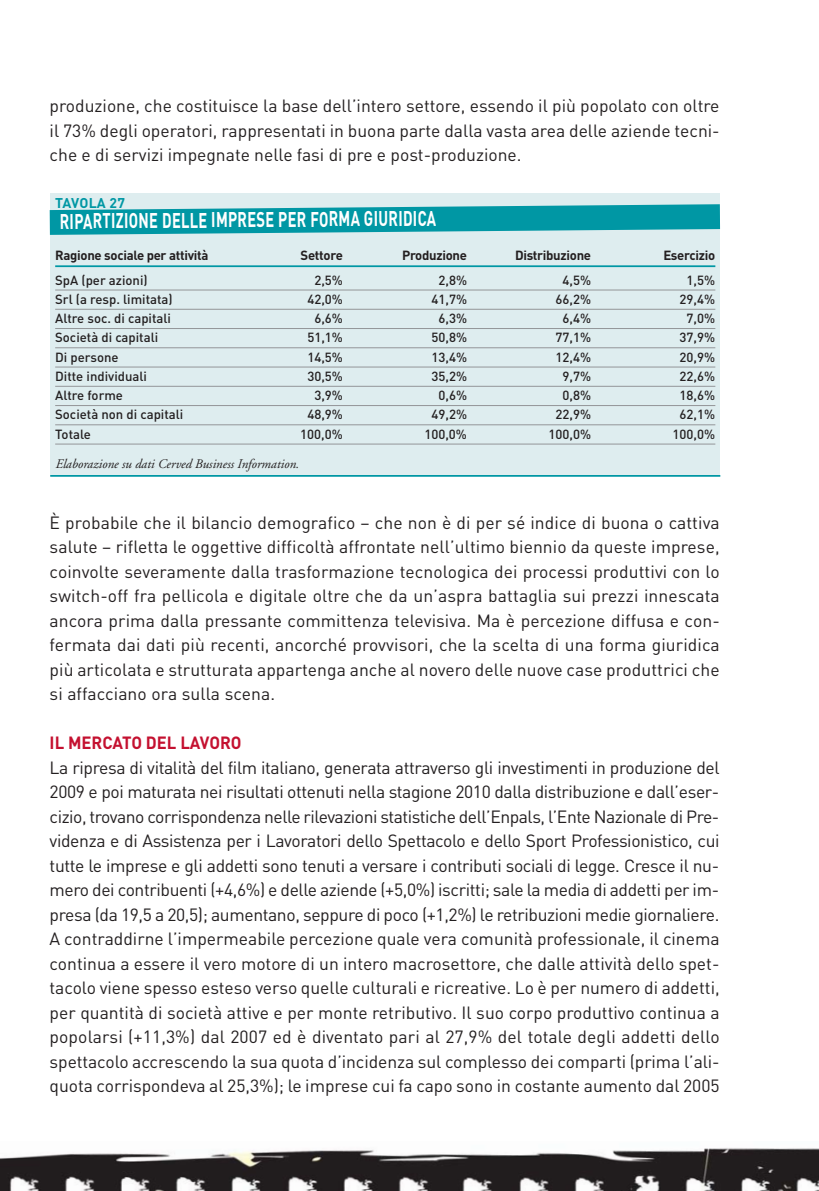
<style>
.page{position:relative;width:819px;height:1191px;background:#fff}
.page>*{position:absolute;margin:0;border:0;box-sizing:border-box;transform-origin:0 0}
.t1{font:700 21px "DIN";letter-spacing:.005em;color:#fff;scale:.7 1}
.t2{font:17.5px/24.5px "DIN";color:#231f20;text-align:justify}
.t3{font:700 17.5px "DIN";color:#c41130;scale:.95 1}
.t4{font:700 14px "DIN";letter-spacing:.01em;color:#0097a4}
.t5{font:500 13.12px "DIN";color:#231f20}
.t6{font:700 13.12px "DIN";letter-spacing:-.02em;color:#231f20}
.t7{font:italic 13.12px "Adobe Garamond";color:#231f20}
</style>
<div class="page">
<img style="left:0;top:1148px;width:819px;height:42px">
<div style="left:50px;top:193px;width:670px;height:283px;background:#deedef"></div>
<svg style="left:50px;top:204px;width:670px;height:31px"></svg>
<hr style="left:55px;top:265px;width:660px;height:2px;background:#0097a4">
<hr style="left:55px;top:289px;width:660px;height:1px;background:#939598">
<hr style="left:55px;top:309px;width:660px;height:1px;background:#939598">
<hr style="left:55px;top:328px;width:660px;height:1px;background:#939598">
<hr style="left:55px;top:347px;width:660px;height:1px;background:#939598">
<hr style="left:55px;top:366px;width:660px;height:1px;background:#939598">
<hr style="left:55px;top:386px;width:660px;height:1px;background:#939598">
<hr style="left:55px;top:405px;width:660px;height:1px;background:#939598">
<hr style="left:55px;top:424px;width:660px;height:1px;background:#939598">
<hr style="left:55px;top:443px;width:660px;height:1px;background:#939598">
<hr style="left:50px;top:475px;width:670px;height:2px;background:#0097a4">
<p class="t2" style="left:50px;top:95px;width:671px">produzione, che costituisce la base dell’intero settore, essendo il più popolato con oltre il 73% degli operatori, rappresentati in buona parte dalla vasta area delle aziende tecni&shy;che e di servizi impegnate nelle fasi di pre e post-produzione.</p>
<p class="t4" style="left:55px;top:198px;width:71px">TAVOLA 27</p>
<p class="t1" style="left:60px;top:212px;width:539px">RIPARTIZIONE DELLE IMPRESE PER FORMA GIURIDICA</p>
<p class="t6" style="left:55px;top:251px;width:155px">Ragione sociale per attività</p>
<p class="t6" style="left:300px;top:251px;width:44px">Settore</p>
<p class="t6" style="left:402px;top:251px;width:66px">Produzione</p>
<p class="t6" style="left:515px;top:251px;width:77px">Distribuzione</p>
<p class="t6" style="left:663px;top:251px;width:53px">Esercizio</p>
<p class="t5" style="left:55px;top:275px;width:94px">SpA (per azioni)</p>
<p class="t5" style="left:314px;top:275px;width:30px">2,5%</p>
<p class="t5" style="left:438px;top:275px;width:30px">2,8%</p>
<p class="t5" style="left:562px;top:275px;width:30px">4,5%</p>
<p class="t5" style="left:686px;top:275px;width:30px">1,5%</p>
<p class="t5" style="left:55px;top:294px;width:119px">Srl (a resp. limitata)</p>
<p class="t5" style="left:307px;top:294px;width:37px">42,0%</p>
<p class="t5" style="left:431px;top:294px;width:37px">41,7%</p>
<p class="t5" style="left:555px;top:294px;width:37px">66,2%</p>
<p class="t5" style="left:679px;top:294px;width:37px">29,4%</p>
<p class="t5" style="left:55px;top:314px;width:117px">Altre soc. di capitali</p>
<p class="t5" style="left:314px;top:314px;width:30px">6,6%</p>
<p class="t5" style="left:438px;top:314px;width:30px">6,3%</p>
<p class="t5" style="left:562px;top:314px;width:30px">6,4%</p>
<p class="t5" style="left:686px;top:314px;width:30px">7,0%</p>
<p class="t5" style="left:55px;top:333px;width:104px">Società di capitali</p>
<p class="t5" style="left:307px;top:333px;width:37px">51,1%</p>
<p class="t5" style="left:431px;top:333px;width:37px">50,8%</p>
<p class="t5" style="left:555px;top:333px;width:37px">77,1%</p>
<p class="t5" style="left:679px;top:333px;width:37px">37,9%</p>
<p class="t5" style="left:55px;top:352px;width:65px">Di persone</p>
<p class="t5" style="left:307px;top:352px;width:37px">14,5%</p>
<p class="t5" style="left:431px;top:352px;width:37px">13,4%</p>
<p class="t5" style="left:555px;top:352px;width:37px">12,4%</p>
<p class="t5" style="left:679px;top:352px;width:37px">20,9%</p>
<p class="t5" style="left:55px;top:371px;width:93px">Ditte individuali</p>
<p class="t5" style="left:307px;top:371px;width:37px">30,5%</p>
<p class="t5" style="left:431px;top:371px;width:37px">35,2%</p>
<p class="t5" style="left:562px;top:371px;width:30px">9,7%</p>
<p class="t5" style="left:679px;top:371px;width:37px">22,6%</p>
<p class="t5" style="left:55px;top:391px;width:69px">Altre forme</p>
<p class="t5" style="left:314px;top:391px;width:30px">3,9%</p>
<p class="t5" style="left:438px;top:391px;width:30px">0,6%</p>
<p class="t5" style="left:562px;top:391px;width:30px">0,8%</p>
<p class="t5" style="left:679px;top:391px;width:37px">18,6%</p>
<p class="t5" style="left:55px;top:410px;width:130px">Società non di capitali</p>
<p class="t5" style="left:307px;top:410px;width:37px">48,9%</p>
<p class="t5" style="left:431px;top:410px;width:37px">49,2%</p>
<p class="t5" style="left:555px;top:410px;width:37px">22,9%</p>
<p class="t5" style="left:679px;top:410px;width:37px">62,1%</p>
<p class="t5" style="left:55px;top:429px;width:37px">Totale</p>
<p class="t5" style="left:300px;top:429px;width:44px">100,0%</p>
<p class="t5" style="left:424px;top:429px;width:44px">100,0%</p>
<p class="t5" style="left:548px;top:429px;width:44px">100,0%</p>
<p class="t5" style="left:672px;top:429px;width:44px">100,0%</p>
<p class="t7" style="left:55px;top:458px;width:245px">Elaborazione su dati Cerved Business Information.</p>
<p class="t2" style="left:50px;top:512px;width:671px">È probabile che il bilancio demografico – che non è di per sé indice di buona o cattiva salute – rifletta le oggettive difficoltà affrontate nell’ultimo biennio da queste imprese, coinvolte severamente dalla trasformazione tecnologica dei processi produttivi con lo switch-off fra pellicola e digitale oltre che da un’aspra battaglia sui prezzi innescata ancora prima dalla pressante committenza televisiva. Ma è percezione diffusa e con&shy;fermata dai dati più recenti, ancorché provvisori, che la scelta di una forma giuridica più articolata e strutturata appartenga anche al novero delle nuove case produttrici che si affacciano ora sulla scena.</p>
<p class="t3" style="left:50px;top:737px;width:204px">IL MERCATO DEL LAVORO</p>
<p class="t2" style="left:50px;top:757px;width:671px">La ripresa di vitalità del film italiano, generata attraverso gli investimenti in produzione del 2009 e poi maturata nei risultati ottenuti nella stagione 2010 dalla distribuzione e dall’eser&shy;cizio, trovano corrispondenza nelle rilevazioni statistiche dell’Enpals, l’Ente Nazionale di Pre&shy;videnza e di Assistenza per i Lavoratori dello Spettacolo e dello Sport Professionistico, cui tutte le imprese e gli addetti sono tenuti a versare i contributi sociali di legge. Cresce il nu&shy;mero dei contribuenti (+4,6%) e delle aziende (+5,0%) iscritti; sale la media di addetti per im&shy;presa (da 19,5 a 20,5); aumentano, seppure di poco (+1,2%) le retribuzioni medie giornaliere.<br>A contraddirne l’impermeabile percezione quale vera comunità professionale, il cinema continua a essere il vero motore di un intero macrosettore, che dalle attività dello spet&shy;tacolo viene spesso esteso verso quelle culturali e ricreative. Lo è per numero di addetti, per quantità di società attive e per monte retributivo. Il suo corpo produttivo continua a popolarsi (+11,3%) dal 2007 ed è diventato pari al 27,9% del totale degli addetti dello spettacolo accrescendo la sua quota d’incidenza sul complesso dei comparti (prima l’ali&shy;quota corrispondeva al 25,3%); le imprese cui fa capo sono in costante aumento dal 2005</p>
</div>
